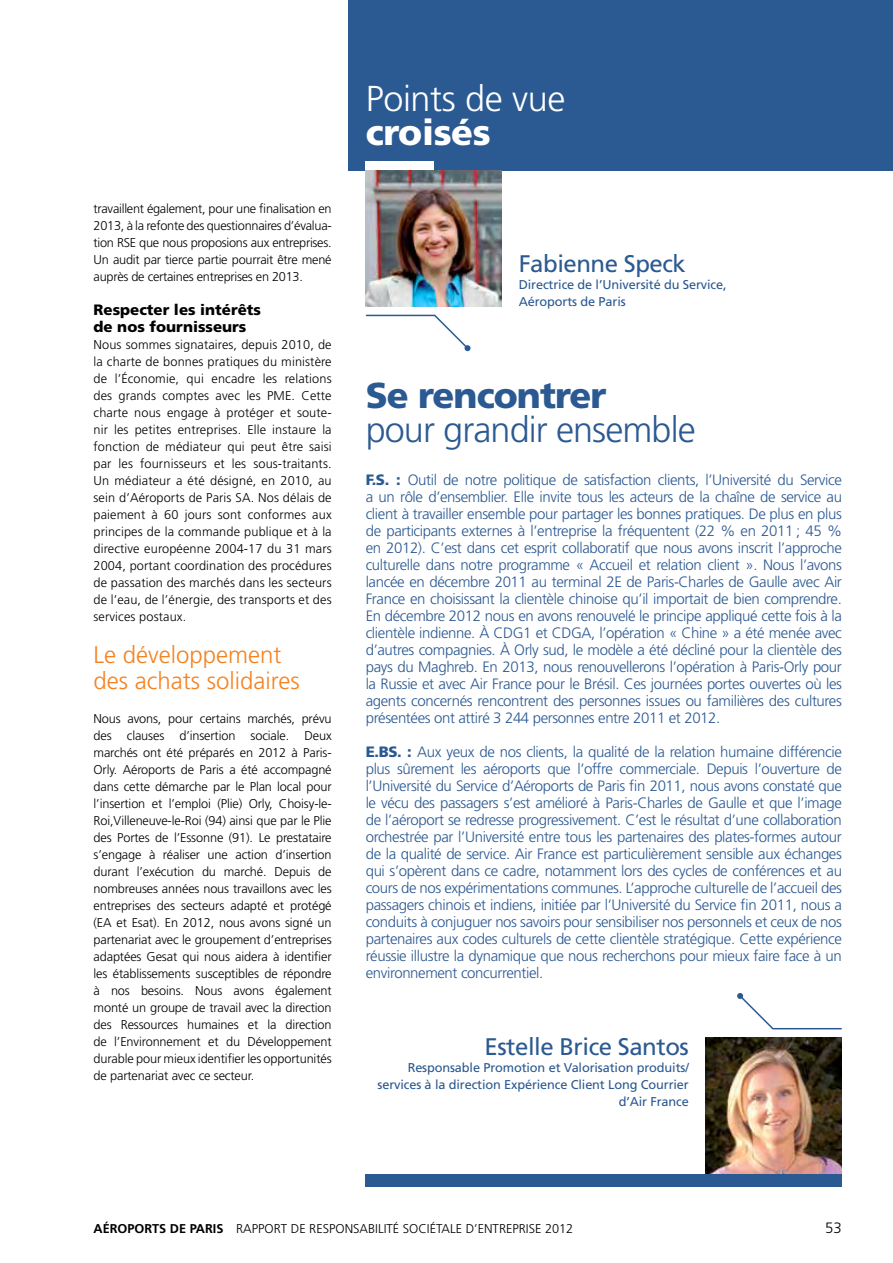
<style>
.page{position:relative;width:893px;height:1263px;background:#fff}
.page>*{position:absolute;margin:0;border:0;box-sizing:border-box;transform-origin:0 0}
.t1{font:300 36px "Frutiger";letter-spacing:-.025em;color:#2b5991}
.t2{font:900 36px "Frutiger";letter-spacing:-.025em;color:#2b5991}
.t3{font:300 36px "Frutiger";color:#fff}
.t4{font:900 36px "Frutiger";letter-spacing:-.01em;color:#fff}
.t5{font:300 24px/25.5px "Frutiger";color:#f58220}
.t6{font:24px "Frutiger";letter-spacing:-.02em;color:#2b5991}
.t7{font:300 15px/17px "Frutiger";letter-spacing:-.025em;color:#2b5991;text-align:justify}
.t8{font:900 15px/17px "Frutiger";color:#000}
.t9{font:300 15px "Frutiger";color:#000}
.t10{font:300 12.75px/17px "Frutiger";letter-spacing:-.01em;color:#000;text-align:justify}
.t11{font:12.75px/17px "Frutiger";letter-spacing:-.01em;color:#2b5991}
.s1{font-weight:900}
.s2{font-weight:700}
</style>
<div class="page">
<img style="left:706px;top:1037px;width:136px;height:137px">
<div style="left:349px;top:0;width:544px;height:170px;background:#2b5991"></div>
<div style="left:366px;top:1174px;width:476px;height:12px;background:#2b5991"></div>
<img style="left:366px;top:170px;width:136px;height:136px">
<svg style="left:365px;top:314px;width:105px;height:37px"></svg>
<svg style="left:737px;top:993px;width:105px;height:37px"></svg>
<div style="left:366px;top:162px;width:68px;height:8px;background:#fff"></div>
<p class="t10" style="left:94px;top:200px;width:240px">travaillent également, pour une finalisation en 2013, à la refonte des questionnaires d’évalua&shy;tion RSE</p>
<p class="t10" style="left:94px;top:234px;width:240px;text-indent:46px">que nous proposions aux entreprises.<br>U n audit par tierce partie pourrait être mené auprès de certaines entreprises en 2013.</p>
<p class="t8" style="left:94px;top:301px;width:169px">Respecter les intérêts de nos fournisseurs</p>
<p class="t10" style="left:94px;top:336px;width:240px">Nous sommes signataires, depuis 2010, de la charte de bonnes pratiques du ministère de l’Économie, qui encadre les relations des grands comptes avec les PME. Cette charte nous engage à protéger et soute&shy;nir les petites entreprises. Elle instaure la fonction de médiateur qui peut être saisi par les fournisseurs et les sous-traitants.<br>U n médiateur a été désigné, en 2010, au sein d’Aéroports de Paris SA. Nos délais de paiement à 60 jours sont conformes aux principes de la commande publique et à la directive européenne 2004-17 du 31 mars 2004, portant coordination des procédures de passation des marchés dans les secteurs de l’eau, de l’énergie, des transports et des services postaux.</p>
<h2 class="t5" style="left:94px;top:642px;width:208px">Le développement des achats solidaires</h2>
<p class="t10" style="left:94px;top:710px;width:240px">Nous avons, pour certains marchés, prévu des clauses d’insertion sociale. Deux marchés ont été préparés en 2012 à Paris-Orly. Aéroports de Paris a été accompagné dans cette démarche par le Plan local pour l’insertion et l’emploi (Plie) Orly, Choisy-le-Roi,Villeneuve-le-Roi (94) ainsi que par le Plie des Portes de l’Essonne (91). Le prestataire s’engage à réaliser une action d’insertion durant l’exécution du marché. Depuis de nombreuses années nous travaillons avec les entreprises des secteurs adapté et protégé (EA et Esat). En 2012, nous avons signé un partenariat avec le groupement d’entreprises adaptées Gesat qui nous aidera à identifier les établissements susceptibles de répondre à nos besoins. Nous avons également monté un groupe de travail avec la direction des Ressources humaines et la direction de l’Environnement et du Développement durable pour mieux identifier les opportunités de partenariat avec ce secteur.</p>
<h1 class="t3" style="left:366px;top:78px;width:201px">Points de vue</h1>
<h1 class="t4" style="left:366px;top:110px;width:127px">croisés</h1>
<h2 class="t6" style="left:519px;top:250px;width:169px">Fabienne Speck</h2>
<p class="t11" style="left:519px;top:276px;width:209px">Directrice de l’Université du Service,<br>Aéroports de Paris</p>
<h1 class="t2" style="left:366px;top:374px;width:242px">Se rencontrer</h1>
<h1 class="t1" style="left:366px;top:409px;width:332px">pour grandir ensemble</h1>
<p class="t7" style="left:366px;top:471px;width:478px"><span class="s1">F.S. :</span> Outil de notre politique de satisfaction clients, l’U niversité du Service a un rôle d’ensemblier. Elle invite tous les acteurs de la chaîne de service au client à travailler ensemble pour partager les bonnes pratiques. De plus en plus de participants externes à l’entreprise la fréquentent (22 % en 2011 ; 45 % en 2012). C’est dans cet esprit collaboratif que nous avons inscrit l’approche culturelle dans notre programme « Accueil et relation client ». Nous l’avons lancée en décembre 2011 au terminal 2E de Paris-Charles de Gaulle avec Air France en choisissant la clientèle chinoise qu’il importait de bien comprendre.<br>En décembre 2012 nous en avons renouvelé le principe appliqué cette fois à la clientèle indienne. À CDG1 et CDGA, l’opération « Chine » a été menée avec d’autres compagnies. À Orly sud, le modèle a été décliné pour la clientèle des pays du Maghreb. En 2013, nous renouvellerons l’opération à Paris-Orly pour la Russie et avec Air France pour le Brésil. Ces journées portes ouvertes où les agents concernés rencontrent des personnes issues ou familières des cultures présentées ont attiré 3 244 personnes entre 2011 et 2012.</p>
<p class="t7" style="left:366px;top:743px;width:478px"><span class="s1">E.BS. :</span> Aux yeux de nos clients, la qualité de la relation humaine différencie plus sûrement les aéroports que l’offre commerciale. Depuis l’ouverture de l’U niversité du Service d’Aéroports de Paris fin 2011, nous avons constaté que le vécu des passagers s’est amélioré à Paris-Charles de Gaulle et que l’image de l’aéroport se redresse progressivement. C’est le résultat d’une collaboration orchestrée par l’U niversité entre tous les partenaires des plates-formes autour de la qualité de service. Air France est particulièrement sensible aux échanges qui s’opèrent dans ce cadre, notamment lors des cycles de conférences et au cours de nos expérimentations communes. L’approche culturelle de l’accueil des passagers chinois et indiens, initiée par l’U niversité du Service fin 2011, nous a conduits à conjuguer nos savoirs pour sensibiliser nos personnels et ceux de nos partenaires aux codes culturels de cette clientèle stratégique. Cette expérience réussie illustre la dynamique que nous recherchons pour mieux faire face à un environnement concurrentiel.</p>
<h2 class="t6" style="left:485px;top:1032px;width:206px">Estelle Brice Santos</h2>
<p class="t11" style="left:378px;top:1058px;width:313px;text-align:right">Responsable Promotion et Valorisation produits/ services à la direction Expérience Client Long Courrier d’Air France</p>
<p class="t10" style="left:94px;top:1220px;width:481px"><span class="s2">AÉROPORTS DE PARIS</span> Rapport de responsabilité soc iétale d’entreprise 2012</p>
<p class="t9" style="left:825px;top:1219px;width:18px">53</p>
</div>
